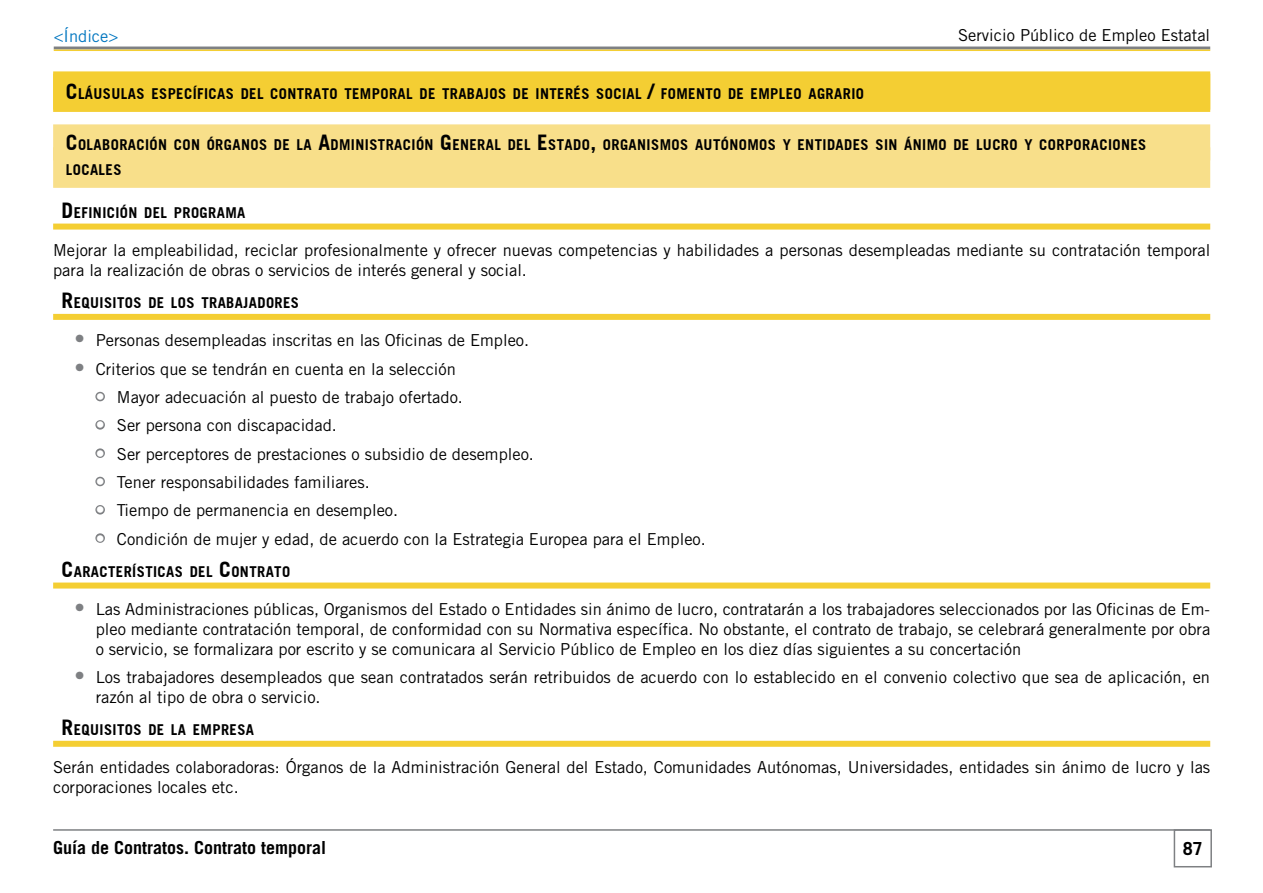
<style>
.page{position:relative;width:1263px;height:893px;background:#fff}
.page>*{position:absolute;margin:0;border:0;box-sizing:border-box;transform-origin:0 0}
.t1{font:700 18px "Trade Gothic LT Std";color:#000}
.t2{font:16.5px/19.8px "Trade Gothic LT Std";color:#000}
.t3{font:16.5px "Trade Gothic LT Std";color:#0076c0}
.t4{font:14.7px/25.2px "Trade Gothic BD Bold";letter-spacing:.03em;color:#000}
.s1{font-size:21px}
.s2{font-size:21px;color:#7e8083}
.s3{font-size:18px;color:#fff}
</style>
<div class="page">
<div style="left:1174px;top:829px;width:38px;height:38px;border:2px solid #7e8083"></div>
<hr style="left:53px;top:829px;width:1157px;height:2px;background:#7e8083">
<hr style="left:54px;top:47px;width:1156px;height:3px;background:#7e8083">
<hr style="left:54px;top:50px;width:1156px;height:1px;background:#f4ce33">
<div style="left:53px;top:71px;width:1157px;height:41px;background:#f4ce33"></div>
<div style="left:53px;top:124px;width:1157px;height:36px;background:#f8df8a"></div>
<div style="left:53px;top:147px;width:1157px;height:41px;background:#f8df8a"></div>
<div style="left:53px;top:224px;width:1157px;height:6px;background:#f4ce33"></div>
<div style="left:53px;top:314px;width:1157px;height:6px;background:#f4ce33"></div>
<div style="left:53px;top:583px;width:1157px;height:6px;background:#f4ce33"></div>
<div style="left:53px;top:741px;width:1157px;height:6px;background:#f4ce33"></div>
<div style="left:95px;top:392px;width:10px;height:9px;border:3px solid #7e8083;border-radius:50%"></div>
<div style="left:95px;top:420px;width:10px;height:10px;border:3px solid #7e8083;border-radius:50%"></div>
<div style="left:95px;top:448px;width:10px;height:10px;border:3px solid #7e8083;border-radius:50%"></div>
<div style="left:95px;top:477px;width:10px;height:9px;border:3px solid #7e8083;border-radius:50%"></div>
<div style="left:95px;top:505px;width:10px;height:10px;border:3px solid #7e8083;border-radius:50%"></div>
<div style="left:95px;top:533px;width:10px;height:10px;border:3px solid #7e8083;border-radius:50%"></div>
<p class="t3" style="left:54px;top:26px;width:66px">&lt;Índice&gt;</p>
<p class="t2" style="left:958px;top:25px;width:254px">Servicio Público de Empleo Estatal</p>
<p class="t4" style="left:66px;top:81px;width:800px"><span class="s1">C</span>LÁUSULAS ESPECÍFICAS DEL CONTRATO TEMPORAL DE TRABAJOS DE INTERÉS SOCIAL <span class="s1">/</span> FOMENTO DE EMPLEO AGRARIO</p>
<p class="t4" style="left:66px;top:132px;width:1082px"><span class="s1">C</span>OLABORACIÓN CON ÓRGANOS DE LA <span class="s1">A</span>DMINISTRACIÓN <span class="s1">G</span>ENERAL DEL <span class="s1">E</span>STADO<span class="s1">,</span> ORGANISMOS AUTÓNOMOS Y ENTIDADES SIN ÁNIMO DE LUCRO Y CORPORACIONES<br>LOCALES</p>
<p class="t4" style="left:62px;top:199px;width:185px"><span class="s1">D</span>EFINICIÓN DEL PROGRAMA</p>
<p class="t2" style="left:53px;top:240px;width:1159px">Mejorar la empleabilidad, reciclar profesionalmente y ofrecer nuevas competencias y habilidades a personas desempleadas mediante su contratación temporal para la realización de obras o servicios de interés general y social.</p>
<p class="t4" style="left:62px;top:290px;width:239px"><span class="s1">R</span>EQUISITOS DE LOS TRABAJADORES</p>
<p class="t2" style="left:74px;top:330px;width:456px"><span class="s2">•</span> Personas desempleadas inscritas en las Oficinas de Empleo.</p>
<p class="t2" style="left:74px;top:359px;width:383px"><span class="s2">•</span> Criterios que se tendrán en cuenta en la selección</p>
<p class="t2" style="left:96px;top:387px;width:369px"><span class="s3">•</span> Mayor adecuación al puesto de trabajo ofertado.</p>
<p class="t2" style="left:96px;top:415px;width:243px"><span class="s3">•</span> Ser persona con discapacidad.</p>
<p class="t2" style="left:96px;top:444px;width:440px"><span class="s3">•</span> Ser perceptores de prestaciones o subsidio de desempleo.</p>
<p class="t2" style="left:96px;top:472px;width:276px"><span class="s3">•</span> Tener responsabilidades familiares.</p>
<p class="t2" style="left:96px;top:500px;width:304px"><span class="s3">•</span> Tiempo de permanencia en desempleo.</p>
<p class="t2" style="left:96px;top:529px;width:612px"><span class="s3">•</span> Condición de mujer y edad, de acuerdo con la Estrategia Europea para el Empleo.</p>
<p class="t4" style="left:62px;top:558px;width:230px"><span class="s1">C</span>ARACTERÍSTICAS DEL <span class="s1">C</span>ONTRATO</p>
<p class="t2" style="left:96px;top:599px;width:1116px;text-align:justify;text-indent:-21px"><span class="s2">•</span> Las Administraciones públicas, Organismos del Estado o Entidades sin ánimo de lucro, contratarán a los trabajadores seleccionados por las Oficinas de Em&shy;pleo mediante contratación temporal, de conformidad con su Normativa específica. No obstante, el contrato de trabajo, se celebrará generalmente por obra o servicio, se formalizara por escrito y se comunicara al Servicio Público de Empleo en los diez días siguientes a su concertación</p>
<p class="t2" style="left:96px;top:667px;width:1116px;text-indent:-21px"><span class="s2">•</span> Los trabajadores desempleados que sean contratados serán retribuidos de acuerdo con lo establecido en el convenio colectivo que sea de aplicación, en razón al tipo de obra o servicio.</p>
<p class="t4" style="left:62px;top:717px;width:194px"><span class="s1">R</span>EQUISITOS DE LA EMPRESA</p>
<p class="t2" style="left:53px;top:757px;width:1158px">Serán entidades colaboradoras: Órganos de la Administración General del Estado, Comunidades Autónomas, Universidades, entidades sin ánimo de lucro y las corporaciones locales etc.</p>
<p class="t1" style="left:53px;top:837px;width:275px">Guía de Contratos. Contrato temporal</p>
<p class="t1" style="left:1183px;top:837px;width:22px">87</p>
</div>
